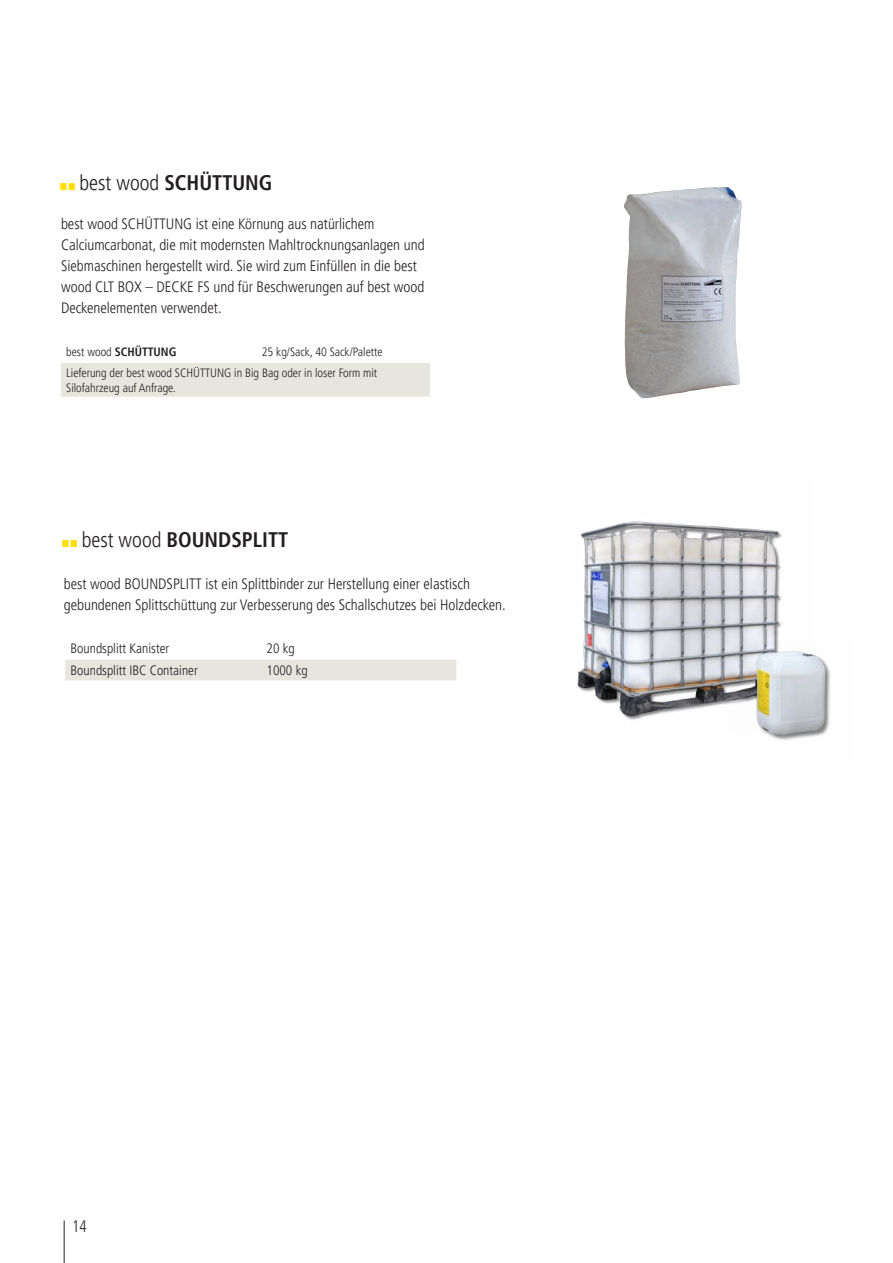
<style>
.page{position:relative;width:893px;height:1263px;background:#fff}
.page>*{position:absolute;margin:0;border:0;box-sizing:border-box;transform-origin:0 0}
.Head_3{font:700 condensed 21px "Frutiger LT Pro";color:#231f20}
.t1{font:300 condensed 16.5px "Frutiger LT Pro";color:#231f20;scale:.91 1}
.Eigenschaften_S1{font:300 condensed 15px/21px "Frutiger LT Pro";color:#231f20}
.t2{font:300 condensed 13.5px "Frutiger LT Pro";color:#231f20}
.t3{font:300 condensed 12px/14.2px "Frutiger LT Pro";color:#231f20}
.t4{font:700 condensed 12px "Frutiger LT Pro";color:#231f20}
.s1{font-family:"Arial";font-stretch:normal;font-size:14.85px;color:#ffdd01}
.s2{font-weight:300}
</style>
<div class="page">
<hr style="left:64px;top:1220px;width:1px;height:43px;background:#231f20">
<img style="left:624px;top:187px;width:118px;height:211px">
<div style="left:60px;top:362px;width:371px;height:35px;background:#e7e6de"></div>
<hr style="left:430px;top:363px;width:1px;height:34px;background:#fff">
<hr style="left:60px;top:361px;width:196px;height:2px;background:#fff">
<hr style="left:60px;top:363px;width:1px;height:34px;background:#fff">
<hr style="left:256px;top:361px;width:175px;height:2px;background:#fff">
<div style="left:65px;top:660px;width:391px;height:20px;background:#e7e6de"></div>
<img style="left:577px;top:521px;width:205px;height:199px">
<img style="left:729px;top:640px;width:101px;height:100px">
<p class="Head_3" style="left:60px;top:170px;width:214px"><span class="s1">■■</span> <span class="s2">best wood</span> SCHÜTTUNG</p>
<p class="Eigenschaften_S1" style="left:61px;top:214px;width:315px">best wood SCHÜTTUNG ist eine Körnung aus natürlichem</p>
<p class="Eigenschaften_S1" style="left:61px;top:235px;width:365px">Calciumcarbonat, die mit modernsten Mahltrocknungsanlagen und</p>
<p class="Eigenschaften_S1" style="left:61px;top:256px;width:357px">Siebmaschinen hergestellt wird. Sie wird zum Einfüllen in die best</p>
<p class="Eigenschaften_S1" style="left:61px;top:277px;width:365px">wood CLT BOX – DECKE FS und für Beschwerungen auf best wood</p>
<p class="Eigenschaften_S1" style="left:61px;top:298px;width:162px">Deckenelementen verwendet.</p>
<p class="t4" style="left:66px;top:345px;width:112px"><span class="s2">best wood</span> SCHÜTTUNG</p>
<p class="t3" style="left:262px;top:345px;width:122px">25 kg/Sack, 40 Sack/Palette</p>
<p class="t3" style="left:66px;top:366px;width:312px">Lieferung der best wood SCHÜTTUNG in Big Bag oder in loser Form mit<br>Silofahrzeug auf Anfrage.</p>
<p class="Head_3" style="left:62px;top:527px;width:228px"><span class="s1">■■</span> <span class="s2">best wood</span> BOUNDSPLITT</p>
<p class="Eigenschaften_S1" style="left:64px;top:573px;width:443px">best wood BOUNDSPLITT ist ein Splittbinder zur Herstellung einer elastisch gebundenen Splittschüttung zur Verbesserung des Schallschutzes bei Holzdecken.</p>
<p class="t2" style="left:71px;top:640px;width:100px">Boundsplitt Kanister</p>
<p class="t2" style="left:267px;top:640px;width:30px">20 kg</p>
<p class="t2" style="left:71px;top:663px;width:129px">Boundsplitt IBC Container</p>
<p class="t2" style="left:267px;top:663px;width:43px">1000 kg</p>
<p class="t1" style="left:72px;top:1216px;width:17px">14</p>
</div>
